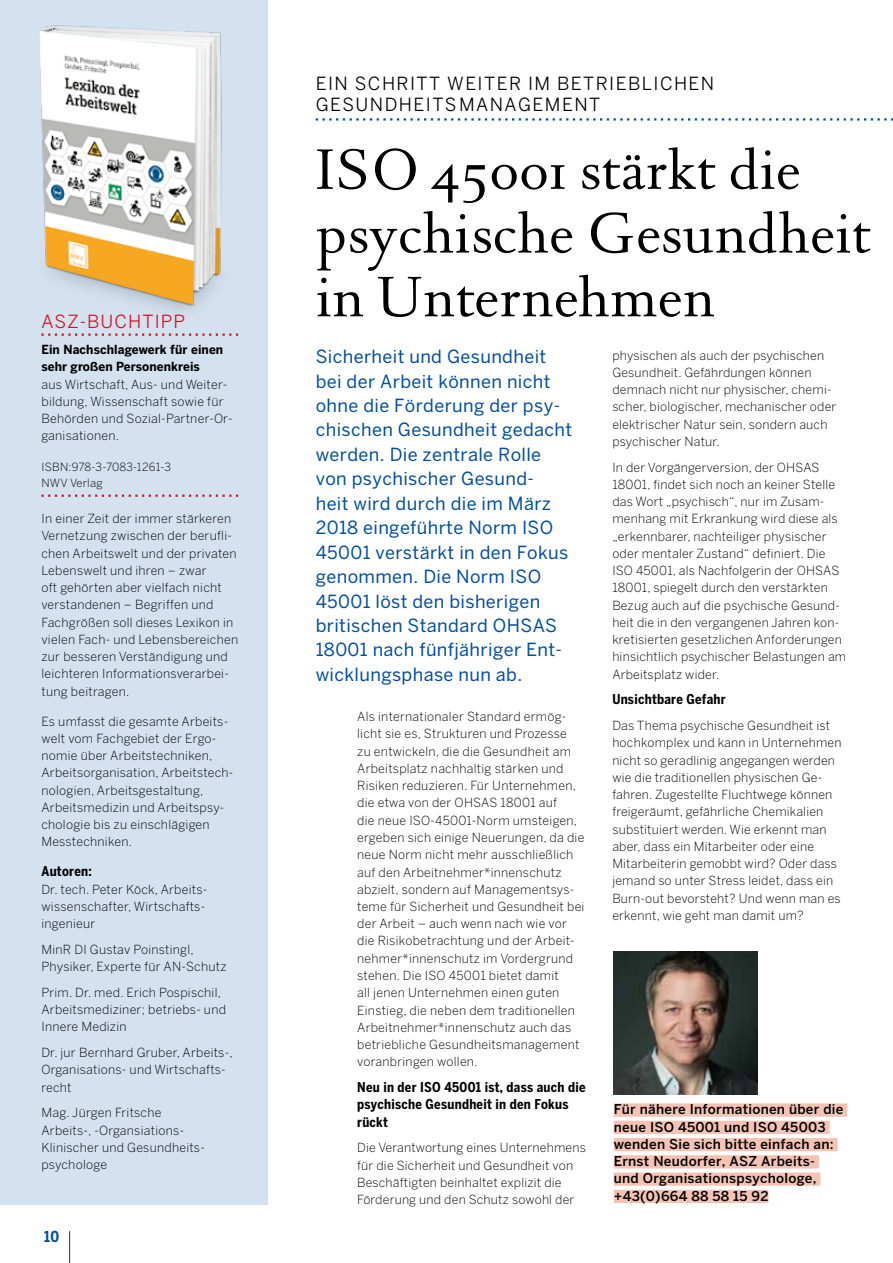
<style>
.page{position:relative;width:893px;height:1263px;background:#fff}
.page>*{position:absolute;margin:0;border:0;box-sizing:border-box;transform-origin:0 0}
.t1{font:59.7px/63.8px "DTL Romulus ST";letter-spacing:.01em;color:#000}
.t2{font:18px/24.5px "Benton Sans";letter-spacing:.02em;color:#004f9f}
.t3{font:18px/21px "Benton Sans";letter-spacing:.08em;color:#000}
.t4{font:18px "Benton Sans";letter-spacing:.06em;color:#d51224}
.t5{font:700 condensed 15px "Benton Sans";color:#004f9f}
.t6{font:500 13.5px/17.2px "Benton Sans";letter-spacing:.02em;color:#000}
.t7{font:700 condensed 13.5px/17.2px "Benton Sans";letter-spacing:.02em;color:#000}
.t8{font:300 12.45px/17.2px "Benton Sans";letter-spacing:.015em;color:#000}
.t9{font:700 12.45px/17.2px "Benton Sans";letter-spacing:.01em;color:#000;scale:.95 1}
.t10{font:300 11.25px/15.8px "Benton Sans";letter-spacing:.02em;color:#000}
</style>
<div class="page">
<div style="left:0;top:0;width:268px;height:1205px;background:#d4e1ef"></div>
<hr style="left:69px;top:1231px;width:1px;height:32px;background:#283583">
<svg style="left:41px;top:333px;width:197px;height:3px"></svg>
<svg style="left:41px;top:495px;width:197px;height:2px"></svg>
<img style="left:40px;top:25px;width:182px;height:286px">
<svg style="left:316px;top:118px;width:577px;height:3px"></svg>
<img style="left:614px;top:951px;width:143px;height:143px">
<div style="left:614px;top:1103px;width:233px;height:14px;background:#f4c3b4"></div>
<div style="left:614px;top:1121px;width:216px;height:13px;background:#f4c3b4"></div>
<div style="left:614px;top:1138px;width:224px;height:13px;background:#f4c3b4"></div>
<div style="left:614px;top:1155px;width:205px;height:13px;background:#f4c3b4"></div>
<div style="left:614px;top:1172px;width:206px;height:14px;background:#f4c3b4"></div>
<div style="left:614px;top:1190px;width:154px;height:13px;background:#f4c3b4"></div>
<h2 class="t3" style="left:316px;top:73px;width:400px">EIN SCHRITT WEITER IM BETRIEBLICHEN<br>GESUNDHEITSMANAGEMENT</h2>
<h1 class="t1" style="left:316px;top:139px;width:557px">ISO 45001 stärkt die psychische Gesundheit in Unternehmen</h1>
<h2 class="t4" style="left:41px;top:311px;width:145px">ASZ-BUCHTIPP</h2>
<p class="t9" style="left:41px;top:341px;width:193px">Ein Nachschlagewerk für einen sehr großen Personenkreis</p>
<p class="t8" style="left:41px;top:375px;width:192px">aus Wirtschaft, Aus- und Weiter&shy;bildung, Wissenschaft sowie für<br>Behörden und Sozial-Partner-Or&shy;ganisationen.</p>
<p class="t10" style="left:41px;top:459px;width:131px">ISBN:978-3-7083-1261-3<br>NWV Verlag</p>
<p class="t2" style="left:316px;top:344px;width:258px">Sicherheit und Gesundheit bei der Arbeit können nicht ohne die Förderung der psy&shy;chischen Gesundheit gedacht werden. Die zentrale Rolle von psychischer Gesund-<br>heit wird durch die im März<br>2018 eingeführte Norm ISO<br>45001 verstärkt in den Fokus genommen. Die Norm ISO<br>45001 löst den bisherigen britischen Standard OHSAS<br>18001 nach fünfjähriger Ent&shy;wicklungsphase nun ab.</p>
<p class="t8" style="left:357px;top:708px;width:229px">Als internationaler Standard ermög&shy;licht sie es, Strukturen und Prozesse<br>zu entwickeln, die die Gesundheit am Arbeitsplatz nachhaltig stärken und Risiken reduzieren. Für Unternehmen, die etwa von der OHSAS 18001 auf<br>die neue ISO-45001-Norm umsteigen, ergeben sich einige Neuerungen, da die neue Norm nicht mehr ausschließlich auf den Arbeitnehmer*innenschutz abzielt, sondern auf Managementsys&shy;teme für Sicherheit und Gesundheit bei der Arbeit – auch wenn nach wie vor die Risikobetrachtung und der Arbeit&shy;nehmer*innenschutz im Vordergrund stehen. Die ISO 45001 bietet damit<br>all jenen Unternehmen einen guten Einstieg, die neben dem traditionellen Arbeitnehmer*innenschutz auch das betriebliche Gesundheitsmanagement voranbringen wollen.</p>
<p class="t7" style="left:357px;top:1078px;width:230px">Neu in der ISO 45001 ist, dass auch die psychische Gesundheit in den Fokus rückt</p>
<p class="t8" style="left:357px;top:1139px;width:230px">Die Verantwortung eines Unternehmens für die Sicherheit und Gesundheit von Beschäftigten beinhaltet explizit die Förderung und den Schutz sowohl der</p>
<p class="t8" style="left:612px;top:346px;width:226px">physischen als auch der psychischen Gesundheit. Gefährdungen können demnach nicht nur physischer, chemi&shy;scher, biologischer, mechanischer oder elektrischer Natur sein, sondern auch psychischer Natur.</p>
<p class="t8" style="left:612px;top:458px;width:235px">In der Vorgängerversion, der OHSAS 18001, findet sich noch an keiner Stelle das Wort „psychisch“, nur im Zusam&shy;menhang mit Erkrankung wird diese als „erkennbarer, nachteiliger physischer oder mentaler Zustand“ definiert. Die ISO 45001, als Nachfolgerin der OHSAS 18001, spiegelt durch den verstärkten Bezug auch auf die psychische Gesund&shy;heit die in den vergangenen Jahren kon&shy;kretisierten gesetzlichen Anforderungen hinsichtlich psychischer Belastungen am Arbeitsplatz wider.</p>
<p class="t7" style="left:612px;top:691px;width:115px">Unsichtbare Gefahr</p>
<p class="t8" style="left:612px;top:717px;width:231px">Das Thema psychische Gesundheit ist hochkomplex und kann in Unternehmen nicht so geradlinig angegangen werden wie die traditionellen physischen Ge&shy;fahren. Zugestellte Fluchtwege können freigeräumt, gefährliche Chemikalien substituiert werden. Wie erkennt man aber, dass ein Mitarbeiter oder eine Mitarbeiterin gemobbt wird? Oder dass jemand so unter Stress leidet, dass ein Burn-out bevorsteht? Und wenn man es erkennt, wie geht man damit um?</p>
<p class="t8" style="left:41px;top:510px;width:198px">In einer Zeit der immer stärkeren<br>Vernetzung zwischen der berufli&shy;chen Arbeitswelt und der privaten<br>Lebenswelt und ihren – zwar<br>oft gehörten aber vielfach nicht verstandenen – Begriffen und<br>Fachgrößen soll dieses Lexikon in vielen Fach- und Lebensbereichen zur besseren Verständigung und leichteren Informationsverarbei&shy;tung beitragen.</p>
<p class="t8" style="left:41px;top:712px;width:193px">Es umfasst die gesamte Arbeits&shy;welt vom Fachgebiet der Ergo&shy;nomie über Arbeitstechniken,<br>Arbeitsorganisation, Arbeitstech&shy;nologien, Arbeitsgestaltung,<br>Arbeitsmedizin und Arbeitspsy&shy;chologie bis zu einschlägigen<br>Messtechniken.</p>
<p class="t7" style="left:41px;top:863px;width:52px">Autoren:</p>
<p class="t8" style="left:41px;top:880px;width:166px">Dr. tech. Peter Köck, Arbeits&shy;wissenschafter, Wirtschafts&shy;ingenieur</p>
<p class="t8" style="left:41px;top:941px;width:187px">MinR DI Gustav Poinstingl,<br>Physiker, Experte für AN-Schutz</p>
<p class="t8" style="left:41px;top:984px;width:186px">Prim. Dr. med. Erich Pospischil,<br>Arbeitsmediziner; betriebs- und<br>Innere Medizin</p>
<p class="t8" style="left:41px;top:1044px;width:193px">Dr. jur Bernhard Gruber, Arbeits-,<br>Organisations- und Wirtschafts&shy;recht</p>
<p class="t8" style="left:41px;top:1104px;width:163px">Mag. Jürgen Fritsche<br>Arbeits-, -Organsiations-<br>Klinischer und Gesundheits&shy;psychologe</p>
<p class="t6" style="left:614px;top:1100px;width:231px">Für nähere Informationen über die neue ISO 45001 und ISO 45003 wenden Sie sich bitte einfach an:<br>Ernst Neudorfer, ASZ Arbeits&shy;und Organisationspsychologe, +43(0)664 88 58 15 92</p>
<p class="t5" style="left:44px;top:1228px;width:16px">10</p>
</div>
